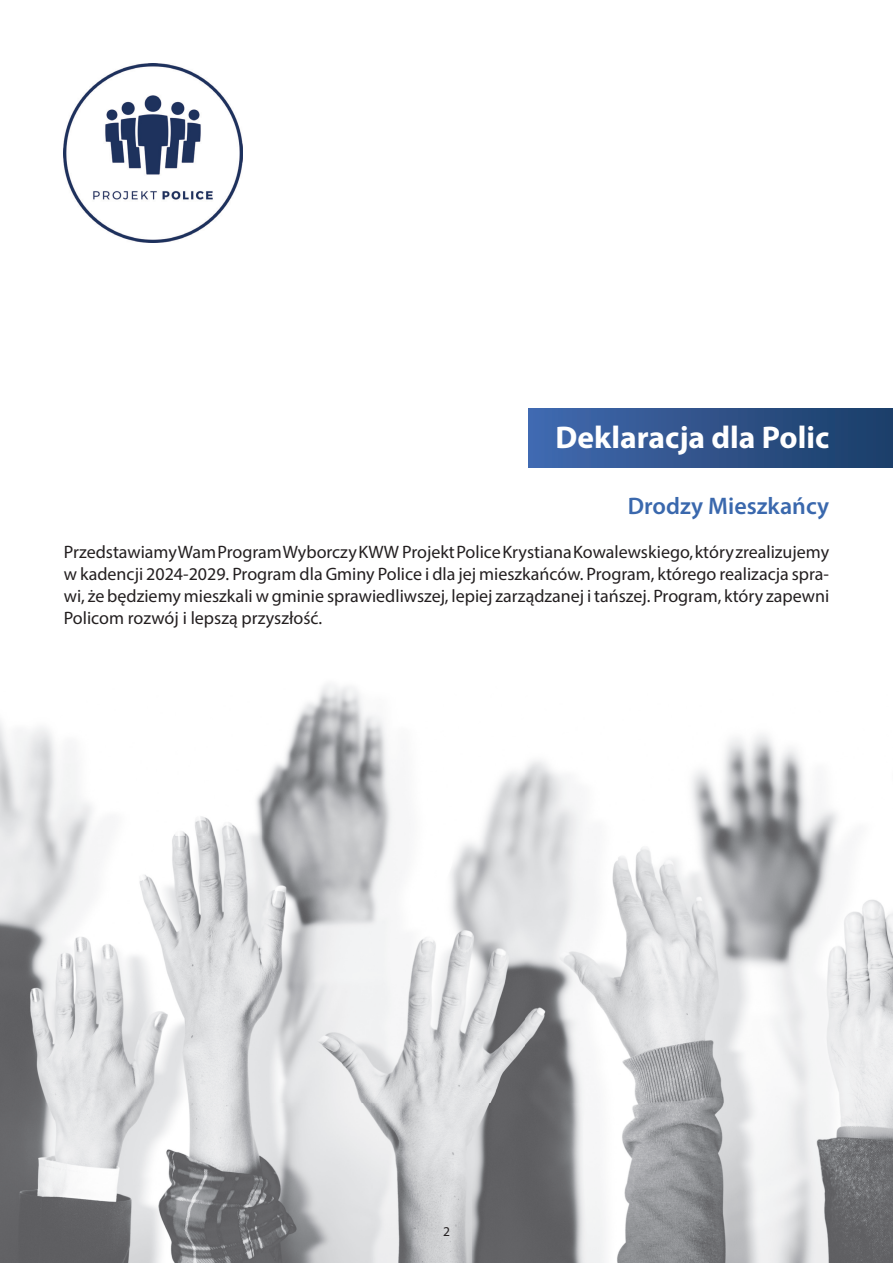
<style>
.page{position:relative;width:893px;height:1263px;background:#fff}
.page>*{position:absolute;margin:0;border:0;box-sizing:border-box;transform-origin:0 0}
.t1{font:700 31.5px "Myriad Pro";color:#fff}
.t2{font:600 24px "Myriad Pro";color:#3a68ad}
.t3{font:18px/21.9px "Myriad Pro";color:#231f20;text-align:justify}
.t4{font:13.5px "Myriad Pro";color:#231f20}
</style>
<div class="page">
<div style="left:529px;top:408px;width:364px;height:60px;background:linear-gradient(to right,#4269af,#1b3e67)"></div>
<img style="left:0;top:684px;width:893px;height:579px">
<img style="left:64px;top:64px;width:178px;height:178px">
<h1 class="t1" style="left:556px;top:420px;width:275px">Deklaracja dla Polic</h1>
<h2 class="t2" style="left:628px;top:491px;width:203px">Drodzy Mieszkańcy</h2>
<p class="t3" style="left:64px;top:541px;width:767px">Przedstawiamy Wam Program Wyborczy KWW Projekt Police Krystiana Kowalewskiego, który zrealizujemy w kadencji 2024-2029. Program dla Gminy Police i dla jej mieszkańców. Program, którego realizacja spra&shy;wi, że będziemy mieszkali w gminie sprawiedliwszej, lepiej zarządzanej i tańszej. Program, który zapewni Policom rozwój i lepszą przyszłość.</p>
<p class="t4" style="left:443px;top:1223px;width:8px">2</p>
</div>
